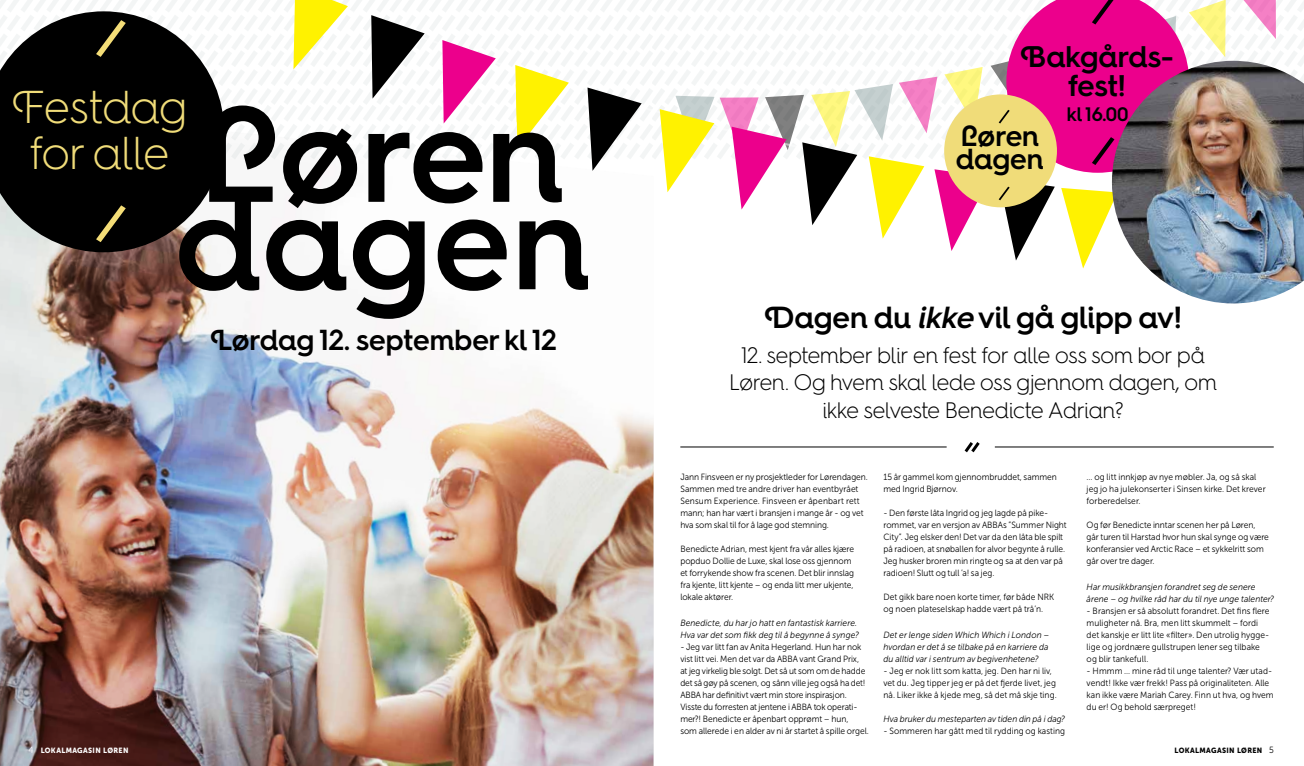
<style>
.page{position:relative;width:1304px;height:766px;background:#fff}
.page>*{position:absolute;margin:0;border:0;box-sizing:border-box;transform-origin:0 0}
.t1{font:600 134.5px "Hurme Geometric Sans 4";color:#000}
.t2{font:300 46.1px/46.1px "Hurme Geometric Sans 4";letter-spacing:-.02em;color:#f0dc79;text-align:center}
.t3{font:600 30.6px "Hurme Geometric Sans 4";color:#000}
.t4{font:600 29.9px/28.6px "Hurme Geometric Sans 4";color:#000;text-align:center}
.t5{font:600 29px/23px "Hurme Geometric Sans 4";color:#000}
.t6{font:300 22.5px/27.2px "Hurme Geometric Sans 4";letter-spacing:-.005em;color:#000;text-align:center}
.t7{font:600 19.6px "Hurme Geometric Sans 4";color:#000}
.t8{font:9px/12px "Museo Sans 300";color:#000;scale:.94 1}
.t9{font:italic 9px/12px "Museo Sans 300";letter-spacing:.005em;color:#000;scale:.94 1}
.t10{font:7.5px "Museo Sans 900";letter-spacing:.045em;color:#fff;scale:.94 1}
.t11{font:7.5px "Museo Sans 900";letter-spacing:.045em;color:#000;scale:.94 1}
.s1{font-style:italic}
.s2{font-family:"Museo Sans 300";font-size:9px}
</style>
<div class="page">
<img style="left:0;top:273px;width:653px;height:492px">
<svg style="left:965px;top:442px;width:15px;height:10px"></svg>
<hr style="left:680px;top:446px;width:267px;height:1px;background:#000">
<hr style="left:995px;top:446px;width:279px;height:1px;background:#000">
<svg style="left:0;top:0;width:1304px;height:273px"></svg>
<img style="left:1112px;top:61px;width:192px;height:242px">
<h2 class="t2" style="left:12px;top:83px;width:177px">Festdag for alle</h2>
<h1 class="t1" style="left:199px;top:60px;width:367px">Løren</h1>
<h1 class="t1" style="left:175px;top:148px;width:417px">dagen</h1>
<h3 class="t5" style="left:210px;top:328px;width:348px">Lørdag 12. september kl 12</h3>
<h3 class="t4" style="left:1020px;top:42px;width:148px">Bakgårds-- fest!</h3>
<h3 class="t5" style="left:956px;top:124px;width:89px">Løren dagen</h3>
<h3 class="t7" style="left:1067px;top:101px;width:63px">kl 16.00</h3>
<h3 class="t3" style="left:764px;top:295px;width:419px">Dagen du <span class="s1">ikke</span> vil gå glipp av!</h3>
<h3 class="t6" style="left:729px;top:341px;width:490px">12. september blir en fest for alle oss som bor på<br>Løren. Og hvem skal lede oss gjennom dagen, om ikke selveste Benedicte Adrian?</h3>
<p class="t8" style="left:680px;top:470px;width:201px">Jann Finsveen er ny prosjektleder for Lørendagen.<br>Sammen med tre andre driver han eventbyrået Sensum Experience. Finsveen er åpenbart rett mann; han har vært i bransjen i mange år - og vet hva som skal til for å lage god stemning.</p>
<p class="t8" style="left:680px;top:542px;width:186px">Benedicte Adrian, mest kjent fra vår alles kjære popduo Dollie de Luxe, skal lose oss gjennom et forrykende show fra scenen. Det blir innslag fra kjente, litt kjente – og enda litt mer ukjente, lokale aktører.</p>
<p class="t9" style="left:680px;top:617px;width:192px">Benedicte, du har jo hatt en fantastisk karriere.<br>Hva var det som fikk deg til å begynne å synge?</p>
<p class="t8" style="left:680px;top:641px;width:202px">- Jeg var litt fan av Anita Hegerland. Hun har nok vist litt vei. Men det var da ABBA vant Grand Prix,<br>at jeg virkelig ble solgt. Det så ut som om de hadde det så gøy på scenen, og sånn ville jeg også ha det!<br>ABBA har definitivt vært min store inspirasjon.<br>Visste du forresten at jentene i ABBA tok operati&shy;mer?! Benedicte er åpenbart opprømt – hun,<br>som allerede i en alder av ni år startet å spille orgel.</p>
<p class="t8" style="left:883px;top:470px;width:186px">15 år gammel kom gjennombruddet, sammen med Ingrid Bjørnov.</p>
<p class="t8" style="left:883px;top:506px;width:196px">- Den første låta Ingrid og jeg lagde på pike&shy;rommet, var en versjon av ABBAs ”Summer Night City”. Jeg elsker den! Det var da den låta ble spilt på radioen, at snøballen for alvor begynte å rulle.<br>Jeg husker broren min ringte og sa at den var på radioen! Slutt og tull ’a! sa jeg.</p>
<p class="t8" style="left:883px;top:590px;width:183px">Det gikk bare noen korte timer, før både NRK og noen plateselskap hadde vært på trå’n.</p>
<p class="t9" style="left:883px;top:629px;width:178px;text-align:justify">Det er lenge siden Which Which i London – hvordan er det å se tilbake på en karriere da du alltid var i sentrum av begivenhetene?</p>
<p class="t8" style="left:883px;top:665px;width:186px">- Jeg er nok litt som katta, jeg. Den har ni liv, vet du. Jeg tipper jeg er på det fjerde livet, jeg nå. Liker ikke å kjede meg, så det må skje ting.</p>
<p class="t9" style="left:883px;top:713px;width:195px">Hva bruker du mesteparten av tiden din på i dag?</p>
<p class="t8" style="left:883px;top:725px;width:195px">- Sommeren har gått med til rydding og kasting</p>
<p class="t8" style="left:1087px;top:470px;width:192px">… og litt innkjøp av nye møbler. Ja, og så skal jeg jo ha julekonserter i Sinsen kirke. Det krever forberedelser.</p>
<p class="t8" style="left:1087px;top:518px;width:195px">Og før Benedicte inntar scenen her på Løren, går turen til Harstad hvor hun skal synge og være konferansier ved Arctic Race – et sykkelritt som går over tre dager.</p>
<p class="t9" style="left:1087px;top:581px;width:201px">Har musikkbransjen forandret seg de senere årene – og hvilke råd har du til nye unge talenter?</p>
<p class="t8" style="left:1087px;top:605px;width:196px">- Bransjen er så absolutt forandret. Det fins flere muligheter nå. Bra, men litt skummelt – fordi det kanskje er litt lite «filter». Den utrolig hygge&shy;lige og jordnære gullstrupen lener seg tilbake og blir tankefull.</p>
<p class="t8" style="left:1087px;top:665px;width:201px">- Hmmm … mine råd til unge talenter? Vær utad&shy;vendt! Ikke vær frekk! Pass på originaliteten. Alle kan ikke være Mariah Carey. Finn ut hva, og hvem du er! Og behold særpreget!</p>
<p class="t10" style="left:28px;top:745px;width:108px"><span class="s2">4</span> LOKALMAGASIN LØREN</p>
<p class="t11" style="left:1174px;top:745px;width:107px">LOKALMAGASIN LØREN <span class="s2">5</span></p>
</div>
